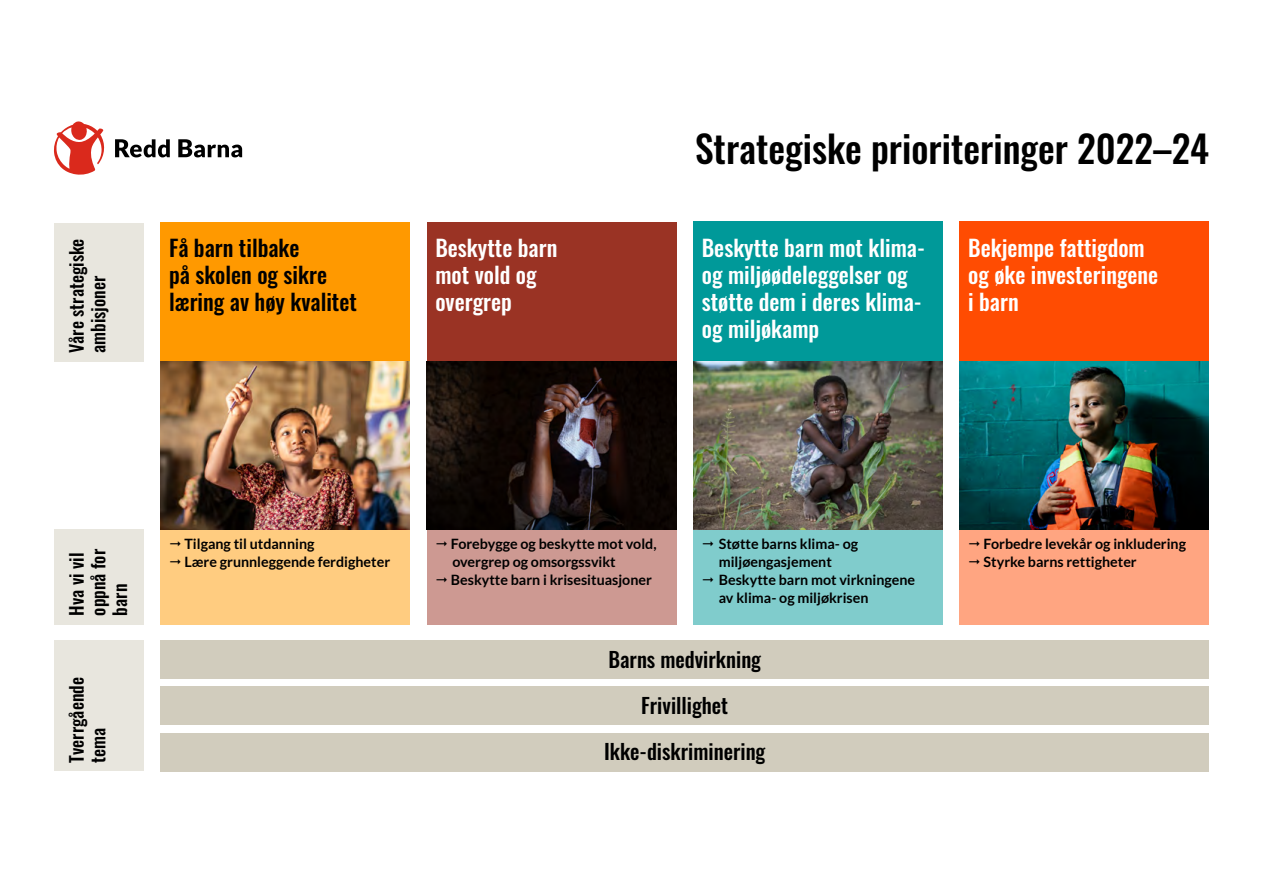
<style>
.page{position:relative;width:1263px;height:893px;background:#fff}
.page>*{position:absolute;margin:0;border:0;box-sizing:border-box;transform-origin:0 0}
.t1{font:500 37.5px "Oswald";color:#000}
.t2{font:500 22.5px/27px "Oswald";color:#fff}
.t3{font:500 22.5px/27px "Oswald";color:#000}
.t4{font:500 21px "Oswald";color:#000}
.t5{font:500 18px/21.6px "Oswald";color:#000}
.copy{font:700 14.25px/18px "Lato";color:#000}
</style>
<div class="page">
<div style="left:161px;top:222px;width:249px;height:168px;background:#f90"></div>
<div style="left:427px;top:222px;width:249px;height:168px;background:#9a3324"></div>
<div style="left:693px;top:222px;width:250px;height:152px;background:#099"></div>
<div style="left:960px;top:222px;width:249px;height:152px;background:#ff4c02"></div>
<div style="left:161px;top:529px;width:249px;height:95px;background:#ffcc80"></div>
<div style="left:427px;top:529px;width:249px;height:95px;background:#cd9992"></div>
<div style="left:693px;top:529px;width:250px;height:95px;background:#80cccc"></div>
<div style="left:960px;top:529px;width:249px;height:95px;background:#ffa581"></div>
<img style="left:960px;top:361px;width:249px;height:168px">
<img style="left:693px;top:361px;width:250px;height:168px">
<img style="left:427px;top:361px;width:249px;height:168px">
<div style="left:161px;top:687px;width:1048px;height:38px;background:#d1ccbd"></div>
<div style="left:161px;top:641px;width:1048px;height:38px;background:#d1ccbd"></div>
<div style="left:54px;top:641px;width:90px;height:130px;background:#e8e6de"></div>
<div style="left:54px;top:529px;width:90px;height:95px;background:#e8e6de"></div>
<div style="left:54px;top:223px;width:90px;height:138px;background:#e8e6de"></div>
<div style="left:161px;top:733px;width:1048px;height:38px;background:#d1ccbd"></div>
<img style="left:161px;top:361px;width:249px;height:168px">
<svg style="left:115px;top:139px;width:55px;height:18px"></svg>
<svg style="left:178px;top:139px;width:64px;height:18px"></svg>
<svg style="left:53px;top:121px;width:52px;height:54px"></svg>
<p class="t5" style="left:64px;top:353px;width:116px;rotate:-90deg">Våre strategiske ambisjoner</p>
<p class="t1" style="left:695px;top:116px;width:515px">Strategiske prioriteringer 2022–24</p>
<p class="t3" style="left:169px;top:232px;width:189px">Få barn tilbake<br>på skolen og sikre læring av høy kvalitet</p>
<p class="t2" style="left:435px;top:232px;width:123px">Beskytte barn mot vold og overgrep</p>
<p class="t2" style="left:702px;top:232px;width:225px">Beskytte barn mot klima&shy;og miljøødeleggelser og støtte dem i deres klima&shy;og miljøkamp</p>
<p class="t2" style="left:968px;top:232px;width:192px">Bekjempe fattigdom og øke investeringene i barn</p>
<p class="t5" style="left:64px;top:615px;width:68px;rotate:-90deg">Hva vi vil oppnå for barn</p>
<p class="t5" style="left:64px;top:763px;width:87px;rotate:-90deg">Tverrgående tema</p>
<p class="copy" style="left:184px;top:535px;width:131px">Tilgang til utdanning</p>
<p class="copy" style="left:184px;top:553px;width:207px">Lære grunnleggende ferdigheter</p>
<p class="copy" style="left:451px;top:535px;width:207px">Forebygge og beskytte mot vold, overgrep og omsorgssvikt</p>
<p class="copy" style="left:451px;top:571px;width:203px">Beskytte barn i krisesituasjoner</p>
<p class="copy" style="left:719px;top:535px;width:141px">Støtte barns klima- og miljøengasjement</p>
<p class="copy" style="left:719px;top:571px;width:198px">Beskytte barn mot virkningene av klima- og miljøkrisen</p>
<p class="t4" style="left:608px;top:641px;width:154px">Barns medvirkning</p>
<p class="t4" style="left:641px;top:687px;width:88px">Frivillighet</p>
<p class="t4" style="left:604px;top:733px;width:163px">Ikke-diskriminering</p>
<p class="copy" style="left:983px;top:535px;width:204px">Forbedre levekår og inkludering</p>
<p class="copy" style="left:983px;top:553px;width:155px">Styrke barns rettigheter</p>
</div>
